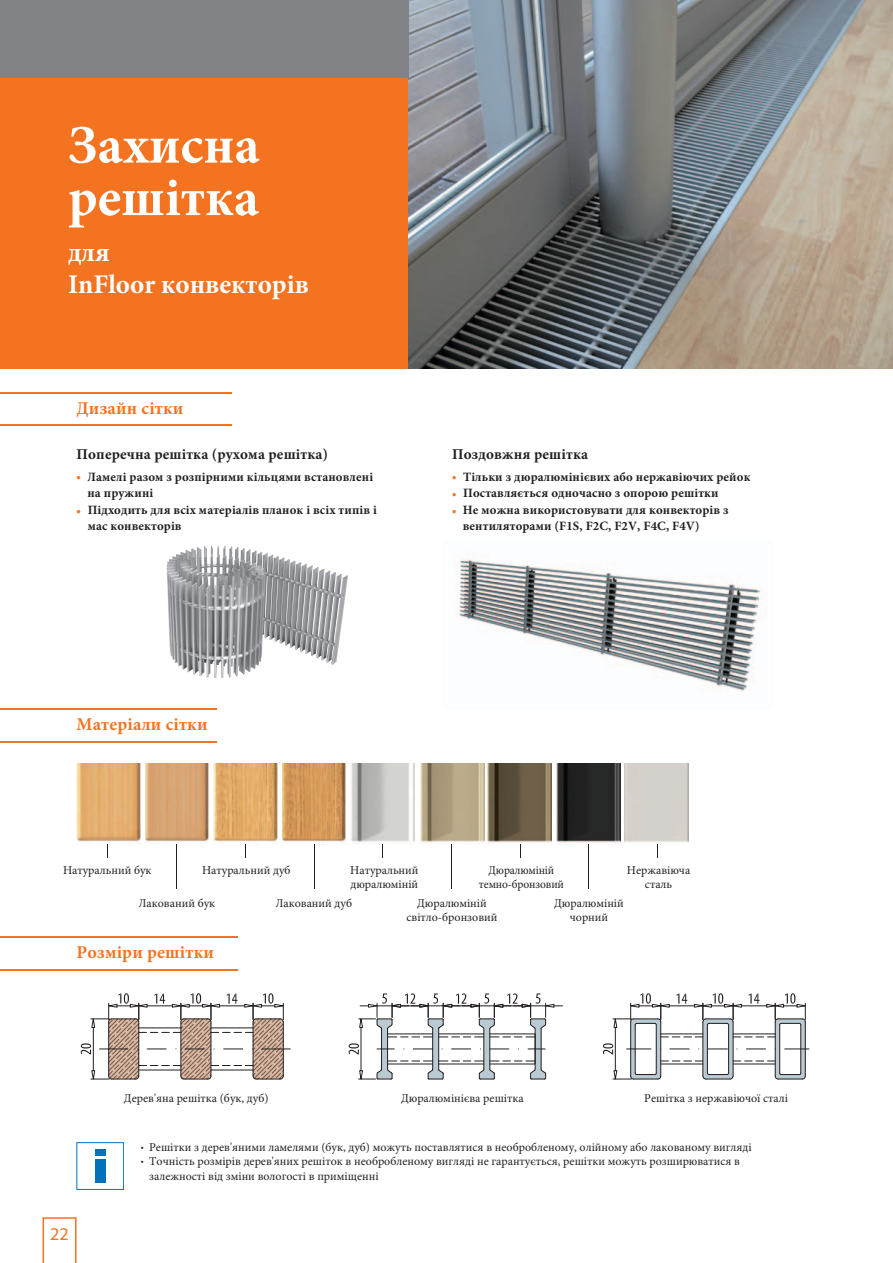
<style>
.page{position:relative;width:893px;height:1263px;background:#fff}
.page>*{position:absolute;margin:0;border:0;box-sizing:border-box;transform-origin:0 0}
.t1{font:700 54px/52.5px "Minion Pro";color:#fff}
.t2{font:700 27px/31.8px "Minion Pro";color:#fff}
.t3{font:700 18px "Minion Pro";letter-spacing:.01em;color:#f47321}
.t4{font:18px "Myriad Pro";color:#f47321}
.t5{font:700 15px "Minion Pro";letter-spacing:.01em;color:#231f20}
.t6{font:700 12.75px/15.3px "Minion Pro";letter-spacing:.01em;color:#231f20}
.t7{font:12px/14.4px "Minion Pro";color:#231f20;text-align:center}
.t8{font:12px/14.4px "Minion Pro";color:#231f20;text-align:center;scale:.96 1}
.s1{font-family:"Myriad Pro";color:#f47321}
.s2{font-family:"Myriad Pro";font-weight:300;font-stretch:semi-expanded}
</style>
<div class="page">
<svg style="left:43px;top:1217px;width:34px;height:46px"></svg>
<img style="left:420px;top:763px;width:64px;height:80px">
<div style="left:0;top:77px;width:408px;height:292px;background:#f47321"></div>
<img style="left:408px;top:0;width:485px;height:369px">
<div style="left:0;top:0;width:408px;height:77px;background:#808285"></div>
<div style="left:77px;top:1142px;width:47px;height:48px;border:1px solid #0072bc"></div>
<div style="left:95px;top:1159px;width:11px;height:23px;background:#0072bc"></div>
<div style="left:95px;top:1149px;width:11px;height:7px;background:#0072bc"></div>
<img style="left:167px;top:546px;width:181px;height:132px">
<svg style="left:81px;top:993px;width:209px;height:87px"></svg>
<svg style="left:603px;top:993px;width:206px;height:87px"></svg>
<svg style="left:349px;top:993px;width:213px;height:87px"></svg>
<img style="left:458px;top:559px;width:308px;height:132px">
<img style="left:77px;top:763px;width:63px;height:79px">
<img style="left:145px;top:763px;width:64px;height:79px">
<img style="left:214px;top:763px;width:63px;height:79px">
<img style="left:282px;top:763px;width:64px;height:79px">
<img style="left:351px;top:763px;width:63px;height:80px">
<img style="left:557px;top:763px;width:63px;height:80px">
<img style="left:488px;top:763px;width:63px;height:80px">
<div style="left:625px;top:763px;width:63px;height:80px;background:#d4d1cc"></div>
<hr style="left:176px;top:844px;width:1px;height:45px;background:#231f20">
<svg style="left:245px;top:844px;width:1px;height:13px"></svg>
<hr style="left:314px;top:844px;width:1px;height:45px;background:#231f20">
<svg style="left:382px;top:844px;width:1px;height:13px"></svg>
<hr style="left:451px;top:844px;width:1px;height:45px;background:#231f20">
<svg style="left:520px;top:844px;width:1px;height:13px"></svg>
<hr style="left:588px;top:844px;width:1px;height:45px;background:#231f20">
<svg style="left:657px;top:844px;width:1px;height:13px"></svg>
<hr style="left:0;top:392px;width:231px;height:1px;background:#f47321">
<hr style="left:0;top:708px;width:217px;height:2px;background:#f47321">
<hr style="left:0;top:936px;width:237px;height:1px;background:#f47321">
<hr style="left:0;top:425px;width:231px;height:1px;background:#f47321">
<hr style="left:0;top:741px;width:217px;height:2px;background:#f47321">
<hr style="left:0;top:969px;width:237px;height:1px;background:#f47321">
<h1 class="t1" style="left:68px;top:118px;width:193px">Захисна решітка</h1>
<h2 class="t2" style="left:68px;top:237px;width:242px">для<br>InFloor конвекторів</h2>
<h3 class="t3" style="left:77px;top:395px;width:108px">Дизайн сітки</h3>
<p class="t5" style="left:77px;top:444px;width:253px">Поперечна решітка (рухома решітка)</p>
<p class="t6" style="left:87px;top:468px;width:287px;line-height:16.8px;text-indent:-11px"><span class="s1">•</span> Ламелі разом з розпірними кільцями встановлені на пружині</p>
<p class="t6" style="left:88px;top:502px;width:291px;text-indent:-11px"><span class="s1">•</span> Підходить для всіх матеріалів планок і всіх типів і мас конвекторів</p>
<h3 class="t3" style="left:77px;top:712px;width:133px">Матеріали сітки</h3>
<p class="t5" style="left:452px;top:444px;width:137px">Поздовжня решітка</p>
<p class="t6" style="left:452px;top:469px;width:300px"><span class="s1">•</span> Тільки з дюралюмінієвих або нержавіючих рейок</p>
<p class="t6" style="left:452px;top:485px;width:268px"><span class="s1">•</span> Поставляється одночасно з опорою решітки</p>
<p class="t6" style="left:463px;top:502px;width:267px;text-indent:-11px"><span class="s1">•</span> Не можна використовувати для конвекторів з вентиляторами (F1S, F2C, F2V, F4C, F4V)</p>
<p class="t7" style="left:63px;top:863px;width:90px">Натуральний бук</p>
<p class="t7" style="left:202px;top:863px;width:90px">Натуральний дуб</p>
<p class="t7" style="left:350px;top:863px;width:70px;text-align:left">Натуральний дюралюміній</p>
<p class="t8" style="left:479px;top:863px;width:90px">Дюралюміній темно-бронзовий</p>
<p class="t7" style="left:627px;top:863px;width:65px">Нержавіюча сталь</p>
<p class="t7" style="left:139px;top:896px;width:78px">Лакований бук</p>
<p class="t7" style="left:276px;top:896px;width:78px">Лакований дуб</p>
<p class="t7" style="left:406px;top:896px;width:92px">Дюралюміній світло-бронзовий</p>
<p class="t7" style="left:554px;top:896px;width:71px">Дюралюміній чорний</p>
<h3 class="t3" style="left:77px;top:939px;width:139px">Розміри решітки</h3>
<p class="t7" style="left:124px;top:1091px;width:146px">Дерев'яна решітка (бук, дуб)</p>
<p class="t7" style="left:401px;top:1091px;width:124px">Дюралюмінієва решітка</p>
<p class="t7" style="left:644px;top:1091px;width:145px">Решітка з нержавіючої сталі</p>
<h3 class="t4" style="left:50px;top:1223px;width:20px">22</h3>
<p class="t7" style="left:141px;top:1140px;width:612px"><span class="s2">•</span> Решітки з дерев'яними ламелями (бук, дуб) можуть поставлятися в необробленому, олійному або лакованому вигляді</p>
<p class="t7" style="left:149px;top:1154px;width:592px;text-align:left;text-indent:-9px"><span class="s2">•</span> Точність розмірів дерев'яних решіток в необробленому вигляді не гарантується, решітки можуть розширюватися в залежності від зміни вологості в приміщенні</p>
</div>
